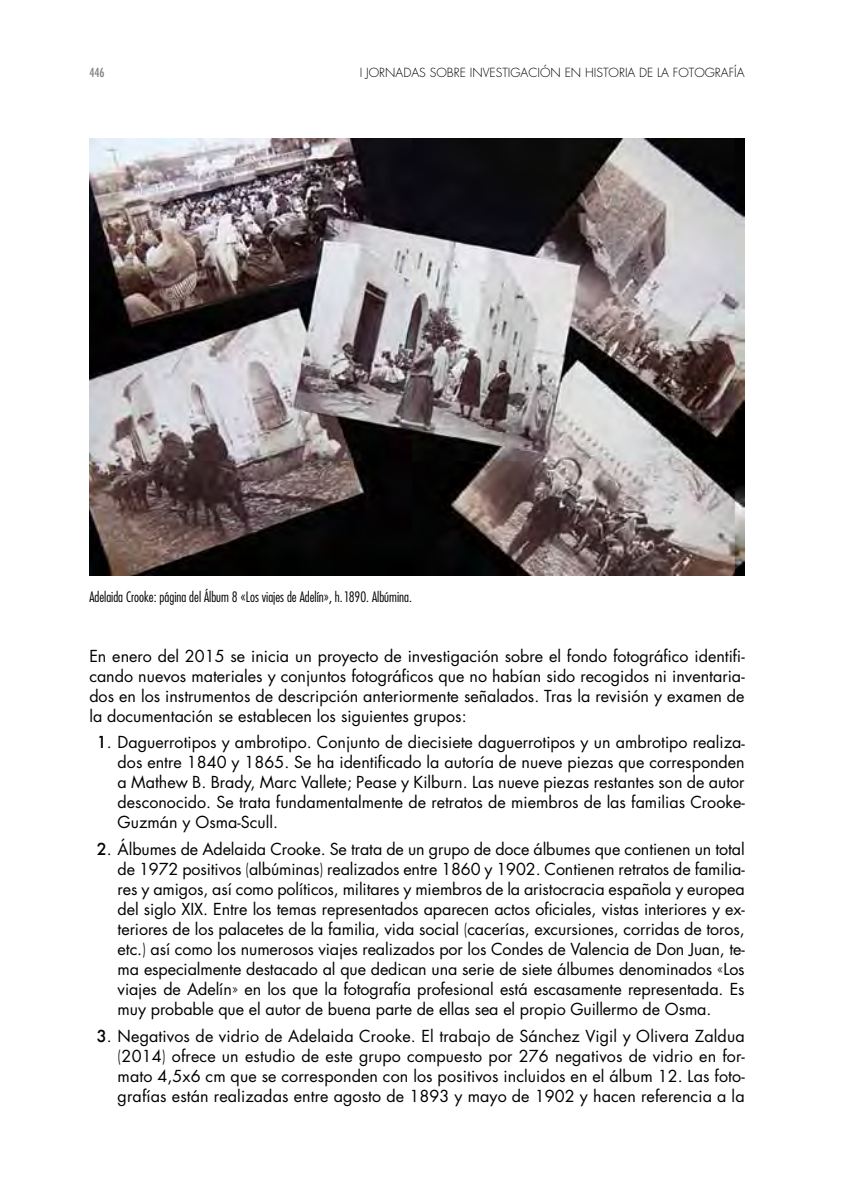
<style>
.page{position:relative;width:844px;height:1191px;background:#fff}
.page>*{position:absolute;margin:0;border:0;box-sizing:border-box;transform-origin:0 0}
.t1{font:16.1px/19.9px "Futura";color:#000;text-align:justify}
.t2{font:300 condensed 14px "Futura";color:#000}
.t3{font:300 12.25px "Futura";color:#000}
.t4{font:500 condensed 12.25px "Futura";color:#7e7f81}
.s1{font-weight:500}
.s2{font-weight:300}
</style>
<div class="page">
<img style="left:89px;top:139px;width:655px;height:437px">
<p class="t4" style="left:89px;top:64px;width:17px">446</p>
<p class="t3" style="left:359px;top:64px;width:386px">I JORNADAS SOBRE INVESTIGACIÓN EN HISTORIA DE LA FOTOGRAFÍA</p>
<p class="t2" style="left:89px;top:588px;width:324px">Adelaida Crooke: página del Álbum 8 «Los viajes de Adelín», h. 1890. Albúmina.</p>
<p class="t1" style="left:89px;top:645px;width:656px">En enero del 2015 se inicia un proyecto de investigación sobre el fondo fotográfico identifi&shy;cando nuevos materiales y conjuntos fotográficos que no habían sido recogidos ni inventaria&shy;dos en los instrumentos de descripción anteriormente señalados. Tras la revisión y examen de la documentación se establecen los siguientes grupos:</p>
<p class="t1" style="left:118px;top:732px;width:628px;text-indent:-21px"><span class="s1">1</span>. Daguerrotipos y ambrotipo. Conjunto de diecisiete daguerrotipos y un ambrotipo realiza&shy;dos entre 1840 y 1865. Se ha identificado la autoría de nueve piezas que corresponden a Mathew B. Brady, Marc Vallete; Pease y Kilburn. Las nueve piezas restantes son de autor desconocido. Se trata fundamentalmente de retratos de miembros de las familias Crooke-Guzmán y Osma-Scull.</p>
<p class="t1" style="left:118px;top:839px;width:628px;text-indent:-21px"><span class="s1">2</span>. Álbumes de Adelaida Crooke. Se trata de un grupo de doce álbumes que contienen un total de 1972 positivos <span class="s2">(</span>albúminas<span class="s2">)</span> realizados entre 1860 y 1902. Contienen retratos de familia&shy;res y amigos, así como políticos, militares y miembros de la aristocracia española y europea del siglo XIX. Entre los temas representados aparecen actos oficiales, vistas interiores y ex&shy;teriores de los palacetes de la familia, vida social <span class="s2">(</span>cacerías, excursiones, corridas de toros, etc.<span class="s2">)</span> así como los numerosos viajes realizados por los Condes de Valencia de Don Juan, te&shy;ma especialmente destacado al que dedican una serie de siete álbumes denominados <span class="s2">«</span>Los viajes de Adelín<span class="s2">»</span> en los que la fotografía profesional está escasamente representada. Es muy probable que el autor de buena parte de ellas sea el propio Guillermo de Osma.</p>
<p class="t1" style="left:118px;top:1025px;width:628px;text-indent:-21px"><span class="s1">3</span>. Negativos de vidrio de Adelaida Crooke. El trabajo de Sánchez Vigil y Olivera Zaldua <span class="s2">(</span>2014<span class="s2">)</span> ofrece un estudio de este grupo compuesto por 276 negativos de vidrio en for&shy;mato 4,5x6 cm que se corresponden con los positivos incluidos en el álbum 12. Las foto&shy;grafías están realizadas entre agosto de 1893 y mayo de 1902 y hacen referencia a la</p>
</div>
